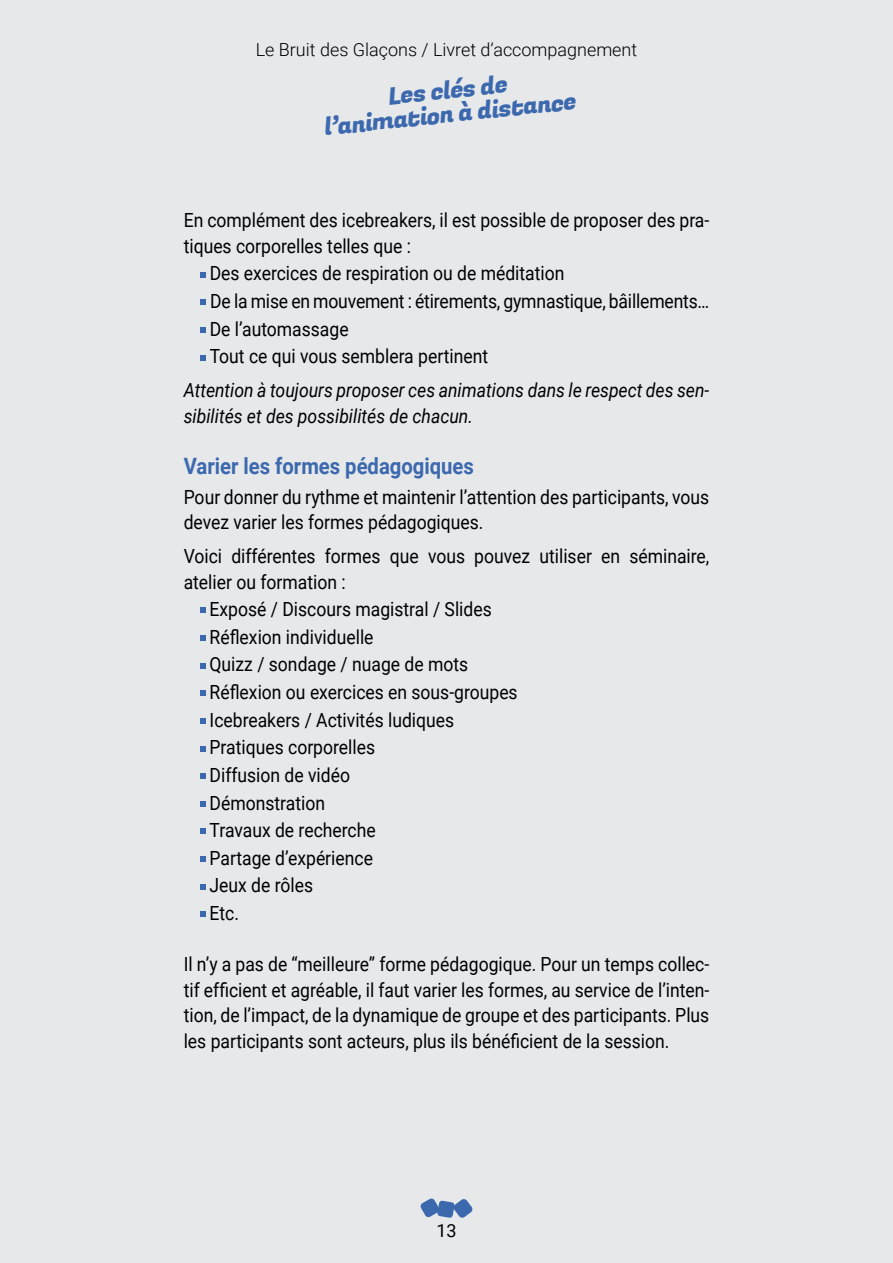
<style>
.page{position:relative;width:893px;height:1263px;background:#e6e8ea}
.page>*{position:absolute;margin:0;border:0;box-sizing:border-box;transform-origin:0 0}
.t1{font:24px/24px "Fugaz One";color:#3c68ae;text-align:center}
.t2{font:700 22.5px "Roboto";color:#3c68ae;scale:.9 1}
.t3{font:19.5px/27.6px "Roboto";color:#000;scale:.9 1}
.t4{font:italic 19.5px/25.5px "Roboto";color:#000;scale:.9 1}
.t5{font:300 18px "Roboto";color:#000}
.t6{font:18px "Roboto";color:#000}
</style>
<div class="page">
<svg style="left:420px;top:1198px;width:53px;height:20px"></svg>
<svg style="left:201px;top:272px;width:5px;height:5px"></svg>
<svg style="left:201px;top:300px;width:5px;height:5px"></svg>
<svg style="left:201px;top:327px;width:5px;height:5px"></svg>
<svg style="left:201px;top:355px;width:5px;height:5px"></svg>
<svg style="left:201px;top:608px;width:5px;height:5px"></svg>
<svg style="left:201px;top:635px;width:5px;height:6px"></svg>
<svg style="left:201px;top:663px;width:5px;height:5px"></svg>
<svg style="left:201px;top:691px;width:5px;height:5px"></svg>
<svg style="left:201px;top:718px;width:5px;height:5px"></svg>
<svg style="left:201px;top:746px;width:5px;height:5px"></svg>
<svg style="left:201px;top:774px;width:5px;height:5px"></svg>
<svg style="left:201px;top:801px;width:5px;height:5px"></svg>
<svg style="left:201px;top:829px;width:5px;height:5px"></svg>
<svg style="left:201px;top:856px;width:5px;height:6px"></svg>
<svg style="left:201px;top:884px;width:5px;height:5px"></svg>
<svg style="left:201px;top:912px;width:5px;height:5px"></svg>
<p class="t5" style="left:256px;top:43px;width:383px">Le Bruit des Glaçons / Livret d’accompagnement</p>
<p class="t1" style="left:321px;top:94px;width:255px;rotate:-6deg">Les clés de l’animation à distance</p>
<p class="t3" style="left:184px;top:207px;width:585px;line-height:25.5px">En complément des icebreakers, il est possible de proposer des pra&shy;tiques corporelles telles que :</p>
<p class="t3" style="left:210px;top:261px;width:557px">Des exercices de respiration ou de méditation<br>De la mise en mouvement : étirements, gymnastique, bâillements… De l’automassage<br>Tout ce qui vous semblera pertinent</p>
<p class="t4" style="left:184px;top:379px;width:585px">Attention à toujours proposer ces animations dans le respect des sen&shy;sibilités et des possibilités de chacun.</p>
<p class="t2" style="left:184px;top:457px;width:324px">Varier les formes pédagogiques</p>
<p class="t3" style="left:184px;top:483px;width:586px;line-height:25.5px">Pour donner du rythme et maintenir l’attention des participants, vous devez varier les formes pédagogiques.</p>
<p class="t3" style="left:184px;top:545px;width:586px;line-height:25.5px">Voici différentes formes que vous pouvez utiliser en séminaire, atelier ou formation :</p>
<p class="t3" style="left:210px;top:595px;width:344px">Exposé / Discours magistral / Slides<br>Réflexion individuelle<br>Quizz / sondage / nuage de mots<br>Réflexion ou exercices en sous-groupes<br>Icebreakers / Activités ludiques<br>Pratiques corporelles<br>Diffusion de vidéo<br>Démonstration<br>Travaux de recherche<br>Partage d’expérience<br>Jeux de rôles<br>Etc.</p>
<p class="t3" style="left:184px;top:951px;width:586px;line-height:25.5px;text-align:justify">Il n’y a pas de “meilleure” forme pédagogique. Pour un temps collec&shy;tif efficient et agréable, il faut varier les formes, au service de l’inten&shy;tion, de l’impact, de la dynamique de groupe et des participants. Plus les participants sont acteurs, plus ils bénéficient de la session.</p>
<p class="t6" style="left:436px;top:1223px;width:22px">13</p>
</div>
